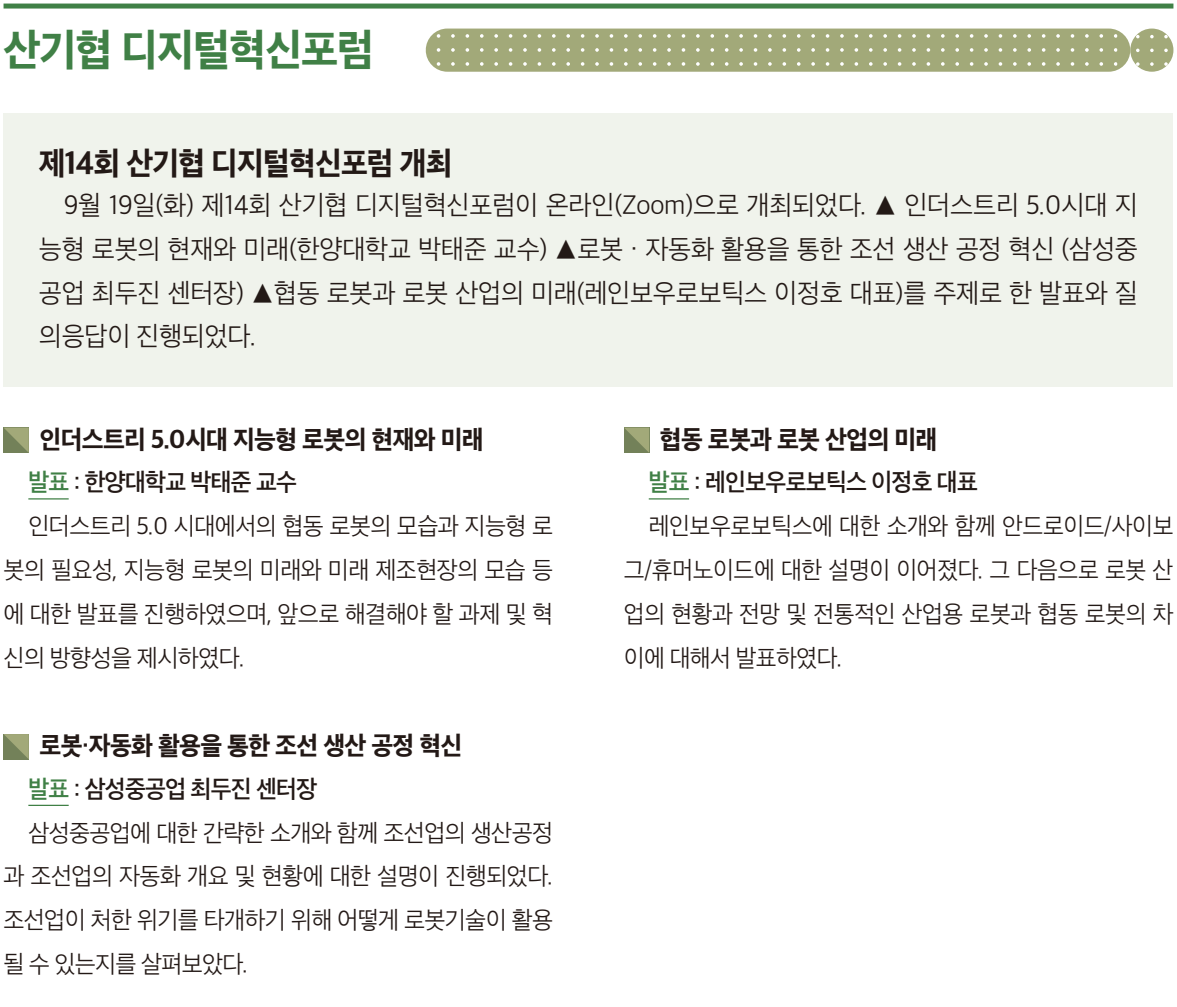
<style>
.page{position:relative;width:1177px;height:1007px;background:#fff}
.page>*{position:absolute;margin:0;border:0;box-sizing:border-box;transform-origin:0 0}
.중제_10_5{font:800 44.75px "Apple SD Gothic Neo";letter-spacing:-.025em;color:#408046;scale:.96 1}
.중제_10_5-2{font:800 32.5px "Apple SD Gothic Neo";letter-spacing:-.025em;color:#231916;scale:.95 1}
.본문고딕_10{font:300 27.5px/43.8px "Apple SD Gothic Neo";letter-spacing:-.01em;color:#231916;text-align:justify}
.중제_10_5-3{font:800 26.25px "Apple SD Gothic Neo";letter-spacing:-.025em;color:#231916;scale:.96 1}
.본문고딕_10-2{font:300 25px/43.8px "Apple SD Gothic Neo";letter-spacing:-.02em;color:#231916;text-align:justify}
.본문고딕_10-3{font:300 25px/43.8px "Apple SD Gothic Neo";letter-spacing:-.02em;color:#231916;text-align:justify;scale:.96 1}
.본문고딕_볼드_10{font:600 25px "Apple SD Gothic Neo";letter-spacing:-.025em;color:#231916;scale:.96 1}
.s1{color:#408046}
</style>
<div class="page">
<hr style="left:28px;top:498px;width:41px;height:1px;background:#408046">
<hr style="left:28px;top:804px;width:41px;height:1px;background:#408046">
<svg style="left:4px;top:427px;width:25px;height:26px"></svg>
<svg style="left:4px;top:734px;width:25px;height:25px"></svg>
<hr style="left:648px;top:498px;width:41px;height:1px;background:#408046">
<svg style="left:624px;top:427px;width:25px;height:26px"></svg>
<div style="left:4px;top:4px;width:1169px;height:5px;background:#408046"></div>
<div style="left:426px;top:29px;width:704px;height:43px;background:#a2a979;border-radius:22px"></div>
<svg style="left:437px;top:34px;width:3px;height:4px"></svg>
<svg style="left:451px;top:34px;width:4px;height:4px"></svg>
<svg style="left:465px;top:34px;width:4px;height:4px"></svg>
<svg style="left:480px;top:34px;width:3px;height:4px"></svg>
<svg style="left:494px;top:34px;width:4px;height:4px"></svg>
<svg style="left:509px;top:34px;width:3px;height:4px"></svg>
<svg style="left:523px;top:34px;width:4px;height:4px"></svg>
<svg style="left:537px;top:34px;width:4px;height:4px"></svg>
<svg style="left:552px;top:34px;width:3px;height:4px"></svg>
<svg style="left:566px;top:34px;width:4px;height:4px"></svg>
<svg style="left:581px;top:34px;width:3px;height:4px"></svg>
<svg style="left:595px;top:34px;width:4px;height:4px"></svg>
<svg style="left:609px;top:34px;width:4px;height:4px"></svg>
<svg style="left:624px;top:34px;width:3px;height:4px"></svg>
<svg style="left:638px;top:34px;width:4px;height:4px"></svg>
<svg style="left:653px;top:34px;width:3px;height:4px"></svg>
<svg style="left:667px;top:34px;width:4px;height:4px"></svg>
<svg style="left:681px;top:34px;width:4px;height:4px"></svg>
<svg style="left:696px;top:34px;width:3px;height:4px"></svg>
<svg style="left:710px;top:34px;width:4px;height:4px"></svg>
<svg style="left:725px;top:34px;width:3px;height:4px"></svg>
<svg style="left:739px;top:34px;width:4px;height:4px"></svg>
<svg style="left:753px;top:34px;width:4px;height:4px"></svg>
<svg style="left:768px;top:34px;width:3px;height:4px"></svg>
<svg style="left:782px;top:34px;width:4px;height:4px"></svg>
<svg style="left:797px;top:34px;width:3px;height:4px"></svg>
<svg style="left:811px;top:34px;width:4px;height:4px"></svg>
<svg style="left:825px;top:34px;width:4px;height:4px"></svg>
<svg style="left:840px;top:34px;width:3px;height:4px"></svg>
<svg style="left:854px;top:34px;width:4px;height:4px"></svg>
<svg style="left:869px;top:34px;width:3px;height:4px"></svg>
<svg style="left:883px;top:34px;width:4px;height:4px"></svg>
<svg style="left:897px;top:34px;width:4px;height:4px"></svg>
<svg style="left:926px;top:34px;width:4px;height:4px"></svg>
<svg style="left:941px;top:34px;width:3px;height:4px"></svg>
<svg style="left:955px;top:34px;width:4px;height:4px"></svg>
<svg style="left:969px;top:34px;width:4px;height:4px"></svg>
<svg style="left:998px;top:34px;width:4px;height:4px"></svg>
<svg style="left:1013px;top:34px;width:3px;height:4px"></svg>
<svg style="left:1027px;top:34px;width:4px;height:4px"></svg>
<svg style="left:1042px;top:34px;width:3px;height:4px"></svg>
<svg style="left:1070px;top:34px;width:4px;height:4px"></svg>
<svg style="left:1085px;top:34px;width:3px;height:4px"></svg>
<svg style="left:1099px;top:34px;width:4px;height:4px"></svg>
<svg style="left:1114px;top:34px;width:3px;height:4px"></svg>
<svg style="left:437px;top:48px;width:3px;height:4px"></svg>
<svg style="left:451px;top:48px;width:4px;height:4px"></svg>
<svg style="left:465px;top:48px;width:4px;height:4px"></svg>
<svg style="left:480px;top:48px;width:3px;height:4px"></svg>
<svg style="left:494px;top:48px;width:4px;height:4px"></svg>
<svg style="left:509px;top:48px;width:3px;height:4px"></svg>
<svg style="left:523px;top:48px;width:4px;height:4px"></svg>
<svg style="left:537px;top:48px;width:4px;height:4px"></svg>
<svg style="left:552px;top:48px;width:3px;height:4px"></svg>
<svg style="left:566px;top:48px;width:4px;height:4px"></svg>
<svg style="left:581px;top:48px;width:3px;height:4px"></svg>
<svg style="left:595px;top:48px;width:4px;height:4px"></svg>
<svg style="left:609px;top:48px;width:4px;height:4px"></svg>
<svg style="left:624px;top:48px;width:3px;height:4px"></svg>
<svg style="left:638px;top:48px;width:4px;height:4px"></svg>
<svg style="left:653px;top:48px;width:3px;height:4px"></svg>
<svg style="left:667px;top:48px;width:4px;height:4px"></svg>
<svg style="left:681px;top:48px;width:4px;height:4px"></svg>
<svg style="left:696px;top:48px;width:3px;height:4px"></svg>
<svg style="left:710px;top:48px;width:4px;height:4px"></svg>
<svg style="left:725px;top:48px;width:3px;height:4px"></svg>
<svg style="left:739px;top:48px;width:4px;height:4px"></svg>
<svg style="left:753px;top:48px;width:4px;height:4px"></svg>
<svg style="left:768px;top:48px;width:3px;height:4px"></svg>
<svg style="left:782px;top:48px;width:4px;height:4px"></svg>
<svg style="left:797px;top:48px;width:3px;height:4px"></svg>
<svg style="left:811px;top:48px;width:4px;height:4px"></svg>
<svg style="left:825px;top:48px;width:4px;height:4px"></svg>
<svg style="left:840px;top:48px;width:3px;height:4px"></svg>
<svg style="left:854px;top:48px;width:4px;height:4px"></svg>
<svg style="left:869px;top:48px;width:3px;height:4px"></svg>
<svg style="left:883px;top:48px;width:4px;height:4px"></svg>
<svg style="left:897px;top:48px;width:4px;height:4px"></svg>
<svg style="left:926px;top:48px;width:4px;height:4px"></svg>
<svg style="left:941px;top:48px;width:3px;height:4px"></svg>
<svg style="left:955px;top:48px;width:4px;height:4px"></svg>
<svg style="left:969px;top:48px;width:4px;height:4px"></svg>
<svg style="left:998px;top:48px;width:4px;height:4px"></svg>
<svg style="left:1013px;top:48px;width:3px;height:4px"></svg>
<svg style="left:1027px;top:48px;width:4px;height:4px"></svg>
<svg style="left:1042px;top:48px;width:3px;height:4px"></svg>
<svg style="left:1070px;top:48px;width:4px;height:4px"></svg>
<svg style="left:1085px;top:48px;width:3px;height:4px"></svg>
<svg style="left:1099px;top:48px;width:4px;height:4px"></svg>
<svg style="left:1114px;top:48px;width:3px;height:4px"></svg>
<svg style="left:437px;top:62px;width:3px;height:4px"></svg>
<svg style="left:451px;top:62px;width:4px;height:4px"></svg>
<svg style="left:465px;top:62px;width:4px;height:4px"></svg>
<svg style="left:480px;top:62px;width:3px;height:4px"></svg>
<svg style="left:494px;top:62px;width:4px;height:4px"></svg>
<svg style="left:509px;top:62px;width:3px;height:4px"></svg>
<svg style="left:523px;top:62px;width:4px;height:4px"></svg>
<svg style="left:537px;top:62px;width:4px;height:4px"></svg>
<svg style="left:552px;top:62px;width:3px;height:4px"></svg>
<svg style="left:566px;top:62px;width:4px;height:4px"></svg>
<svg style="left:581px;top:62px;width:3px;height:4px"></svg>
<svg style="left:595px;top:62px;width:4px;height:4px"></svg>
<svg style="left:609px;top:62px;width:4px;height:4px"></svg>
<svg style="left:624px;top:62px;width:3px;height:4px"></svg>
<svg style="left:638px;top:62px;width:4px;height:4px"></svg>
<svg style="left:653px;top:62px;width:3px;height:4px"></svg>
<svg style="left:667px;top:62px;width:4px;height:4px"></svg>
<svg style="left:681px;top:62px;width:4px;height:4px"></svg>
<svg style="left:696px;top:62px;width:3px;height:4px"></svg>
<svg style="left:710px;top:62px;width:4px;height:4px"></svg>
<svg style="left:725px;top:62px;width:3px;height:4px"></svg>
<svg style="left:739px;top:62px;width:4px;height:4px"></svg>
<svg style="left:753px;top:62px;width:4px;height:4px"></svg>
<svg style="left:768px;top:62px;width:3px;height:4px"></svg>
<svg style="left:782px;top:62px;width:4px;height:4px"></svg>
<svg style="left:797px;top:62px;width:3px;height:4px"></svg>
<svg style="left:811px;top:62px;width:4px;height:4px"></svg>
<svg style="left:825px;top:62px;width:4px;height:4px"></svg>
<svg style="left:840px;top:62px;width:3px;height:4px"></svg>
<svg style="left:854px;top:62px;width:4px;height:4px"></svg>
<svg style="left:869px;top:62px;width:3px;height:4px"></svg>
<svg style="left:883px;top:62px;width:4px;height:4px"></svg>
<svg style="left:897px;top:62px;width:4px;height:4px"></svg>
<svg style="left:926px;top:62px;width:4px;height:4px"></svg>
<svg style="left:941px;top:62px;width:3px;height:4px"></svg>
<svg style="left:955px;top:62px;width:4px;height:4px"></svg>
<svg style="left:969px;top:62px;width:4px;height:4px"></svg>
<svg style="left:998px;top:62px;width:4px;height:4px"></svg>
<svg style="left:1013px;top:62px;width:3px;height:4px"></svg>
<svg style="left:1027px;top:62px;width:4px;height:4px"></svg>
<svg style="left:1042px;top:62px;width:3px;height:4px"></svg>
<svg style="left:1070px;top:62px;width:4px;height:4px"></svg>
<svg style="left:1085px;top:62px;width:3px;height:4px"></svg>
<svg style="left:1099px;top:62px;width:4px;height:4px"></svg>
<svg style="left:1114px;top:62px;width:3px;height:4px"></svg>
<div style="left:1130px;top:29px;width:43px;height:43px;background:#a2a979;border-radius:22px"></div>
<svg style="left:1135px;top:62px;width:4px;height:4px"></svg>
<div style="left:4px;top:114px;width:1169px;height:273px;background:#f0f3ec"></div>
<p class="중제_10_5" style="left:4px;top:26px;width:388px">산기협 디지털혁신포럼</p>
<p class="중제_10_5-2" style="left:39px;top:146px;width:437px">제14회 산기협 디지털혁신포럼 개최</p>
<p class="본문고딕_10" style="left:39px;top:185px;width:1100px;text-indent:25px">9월 19일(화) 제14회 산기협 디지털혁신포럼이 온라인(Zoom)으로 개최되었다. ▲ 인더스트리 5.0시대 지 능형 로봇의 현재와 미래(한양대학교 박태준 교수) ▲로봇 · 자동화 활용을 통한 조선 생산 공정 혁신 (삼성중 공업 최두진 센터장) ▲협동 로봇과 로봇 산업의 미래(레인보우로보틱스 이정호 대표)를 주제로 한 발표와 질 의응답이 진행되었다.</p>
<p class="중제_10_5-3" style="left:39px;top:425px;width:464px">인더스트리 5.0시대 지능형 로봇의 현재와 미래</p>
<p class="본문고딕_볼드_10" style="left:28px;top:469px;width:281px"><span class="s1">발표</span> : 한양대학교 박태준 교수</p>
<p class="본문고딕_10-2" style="left:4px;top:505px;width:551px;text-indent:25px">인더스트리 5.0 시대에서의 협동 로봇의 모습과 지능형 로 봇의 필요성, 지능형 로봇의 미래와 미래 제조현장의 모습 등 에 대한 발표를 진행하였으며, 앞으로 해결해야 할 과제 및 혁 신의 방향성을 제시하였다.</p>
<p class="중제_10_5-3" style="left:39px;top:731px;width:442px">로봇·자동화 활용을 통한 조선 생산 공정 혁신</p>
<p class="본문고딕_볼드_10" style="left:28px;top:775px;width:302px"><span class="s1">발표</span> : 삼성중공업 최두진 센터장</p>
<p class="본문고딕_10-2" style="left:4px;top:812px;width:551px;text-indent:25px">삼성중공업에 대한 간략한 소개와 함께 조선업의 생산공정 과 조선업의 자동화 개요 및 현황에 대한 설명이 진행되었다. 조선업이 처한 위기를 타개하기 위해 어떻게 로봇기술이 활용 될 수 있는지를 살펴보았다.</p>
<p class="중제_10_5-3" style="left:660px;top:425px;width:290px">협동 로봇과 로봇 산업의 미래</p>
<p class="본문고딕_볼드_10" style="left:648px;top:469px;width:344px"><span class="s1">발표</span> : 레인보우로보틱스 이정호 대표</p>
<p class="본문고딕_10-3" style="left:624px;top:505px;width:574px;text-indent:25px">레인보우로보틱스에 대한 소개와 함께 안드로이드/사이보 그/휴머노이드에 대한 설명이 이어졌다. 그 다음으로 로봇 산 업의 현황과 전망 및 전통적인 산업용 로봇과 협동 로봇의 차 이에 대해서 발표하였다.</p>
</div>
